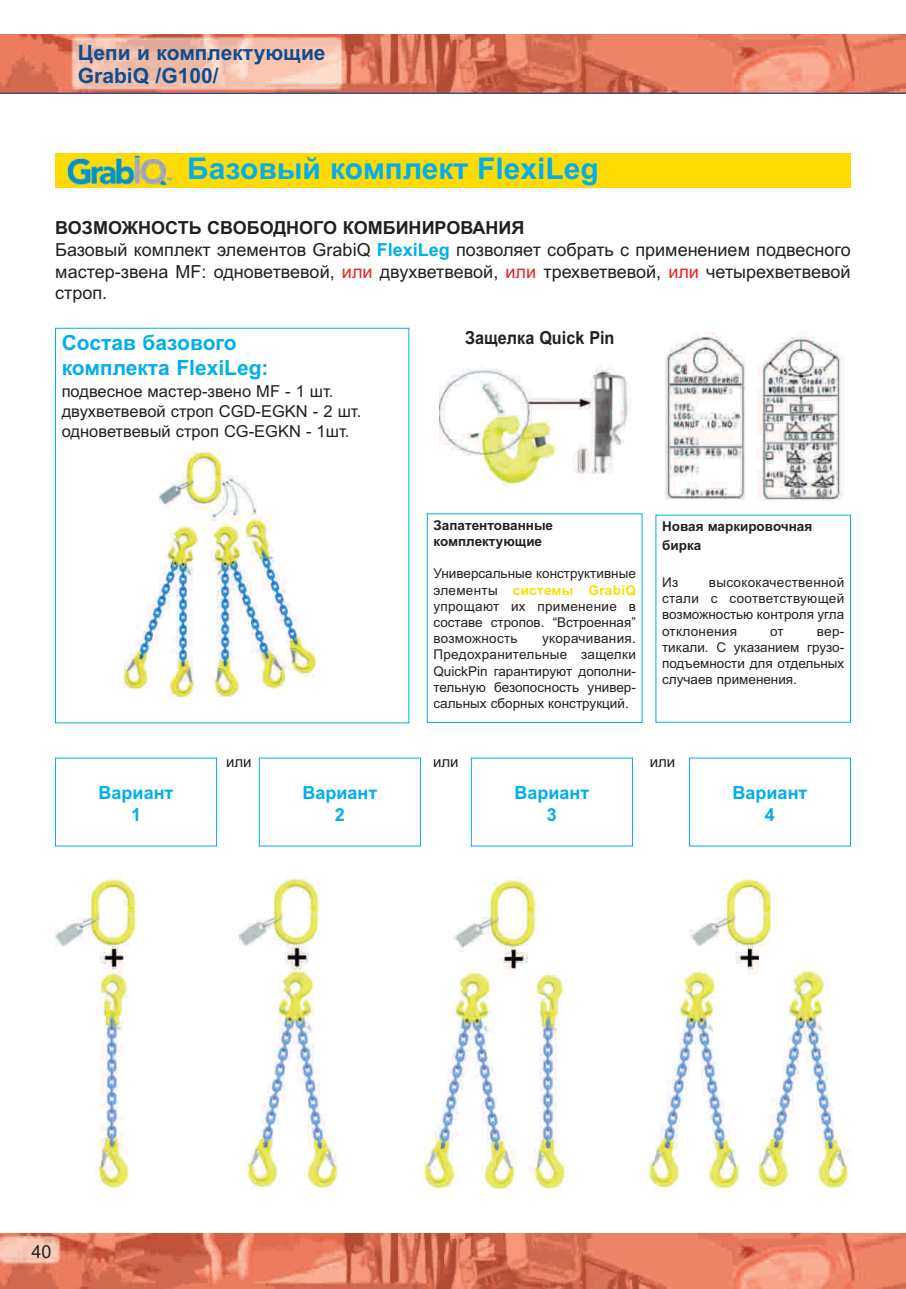
<style>
.page{position:relative;width:906px;height:1289px;background:#fff}
.page>*{position:absolute;margin:0;border:0;box-sizing:border-box;transform-origin:0 0}
.t1{font:700 30px "Arial";color:#00aeef}
.t2{font:700 21px/25.2px "Arial";color:#00aeef}
.t3{font:700 21px/22.5px "Arial";color:#0f4d8e}
.t4{font:18px/21.6px "Arial";color:#231f20}
.t5{font:700 18px/21.6px "Arial";color:#00aeef;text-align:center}
.t6{font:700 18px "Arial";color:#231f20;scale:.9 1}
.t7{font:16.5px/19.8px "Arial";color:#231f20}
.t8{font:15px "Arial";color:#231f20}
.t9{font:13.5px/16.2px "Arial";color:#231f20;text-align:justify}
.t10{font:700 13.5px/16.2px "Arial";color:#231f20}
.s1{font-weight:700}
.s2{font-weight:700;color:#00aeef}
.s3{color:#e92325}
.s4{font-weight:700;color:#ffdd01}
</style>
<div class="page">
<img style="left:0;top:1233px;width:906px;height:55px">
<img style="left:0;top:34px;width:906px;height:59px">
<img style="left:55px;top:153px;width:795px;height:34px">
<img style="left:665px;top:331px;width:179px;height:169px">
<img style="left:55px;top:877px;width:795px;height:318px">
<div style="left:55px;top:757px;width:162px;height:89px;border:1px solid #00aeef"></div>
<img style="left:124px;top:452px;width:192px;height:244px">
<img style="left:440px;top:364px;width:188px;height:122px">
<h2 class="t3" style="left:78px;top:42px;width:249px">Цепи и комплектующие<br>GrabiQ /G100/</h2>
<h1 class="t1" style="left:187px;top:151px;width:413px">базовый комплект FlexiLeg</h1>
<h3 class="t4" style="left:55px;top:217px;width:797px"><span class="s1">вОЗмОЖНОСть СвОбОДНОГО кОмбиНиРОвАНия<br></span>Базовый комплект элементов GrabiQ <span class="s2">FlexiLeg</span> позволяет собрать с применением подвесного мастер-звена MF: одноветвевой, <span class="s3">или</span> двухветвевой, <span class="s3">или</span> трехветвевой, <span class="s3">или</span> четырехветвевой строп.</h3>
<h2 class="t2" style="left:62px;top:330px;width:208px">Состав базового комплекта FlexiLeg:</h2>
<p class="t7" style="left:62px;top:381px;width:301px">подвесное мастер-звено MF - 1 шт. двухветвевой строп CGD-EGKN - 2 шт. одноветвевый строп CG-EGKN - 1шт.</p>
<p class="t8" style="left:226px;top:753px;width:27px">или</p>
<h3 class="t5" style="left:99px;top:782px;width:76px">вариант<br>1</h3>
<h3 class="t5" style="left:302px;top:782px;width:76px">вариант<br>2</h3>
<h3 class="t6" style="left:465px;top:327px;width:167px">Защелка Quick Pin</h3>
<p class="t10" style="left:433px;top:517px;width:121px">Запатентованные комплектующие</p>
<p class="t9" style="left:433px;top:565px;width:204px">Универсальные конструктивные элементы <span class="s4">системы GrabiQ </span>упрощают их применение в составе стропов. “Встроенная” возможность</p>
<p class="t9" style="left:433px;top:630px;width:204px;text-indent:109px">укорачивания.<br>Предохранительные защелки QuickPin гарантируют дополни&shy;тельную безопосность универ&shy;сальных сборных конструкций.</p>
<p class="t10" style="left:662px;top:517px;width:152px;line-height:18.5px">Новая маркировочная бирка</p>
<p class="t9" style="left:662px;top:574px;width:18px">Из</p>
<p class="t9" style="left:662px;top:574px;width:184px;text-indent:47px">высококачественной стали с соответствующей возможностью контроля угла отклонения</p>
<p class="t9" style="left:662px;top:623px;width:184px;text-indent:155px">вер&shy;тикали. С указанием грузо&shy;подъемности для отдельных случаев применения.</p>
<p class="t9" style="left:770px;top:623px;width:15px">от</p>
<p class="t8" style="left:433px;top:753px;width:27px">или</p>
<p class="t8" style="left:649px;top:753px;width:27px">или</p>
<h3 class="t5" style="left:514px;top:782px;width:76px">вариант<br>3</h3>
<h3 class="t5" style="left:732px;top:782px;width:76px">вариант<br>4</h3>
<h3 class="t4" style="left:31px;top:1240px;width:22px">40</h3>
</div>
